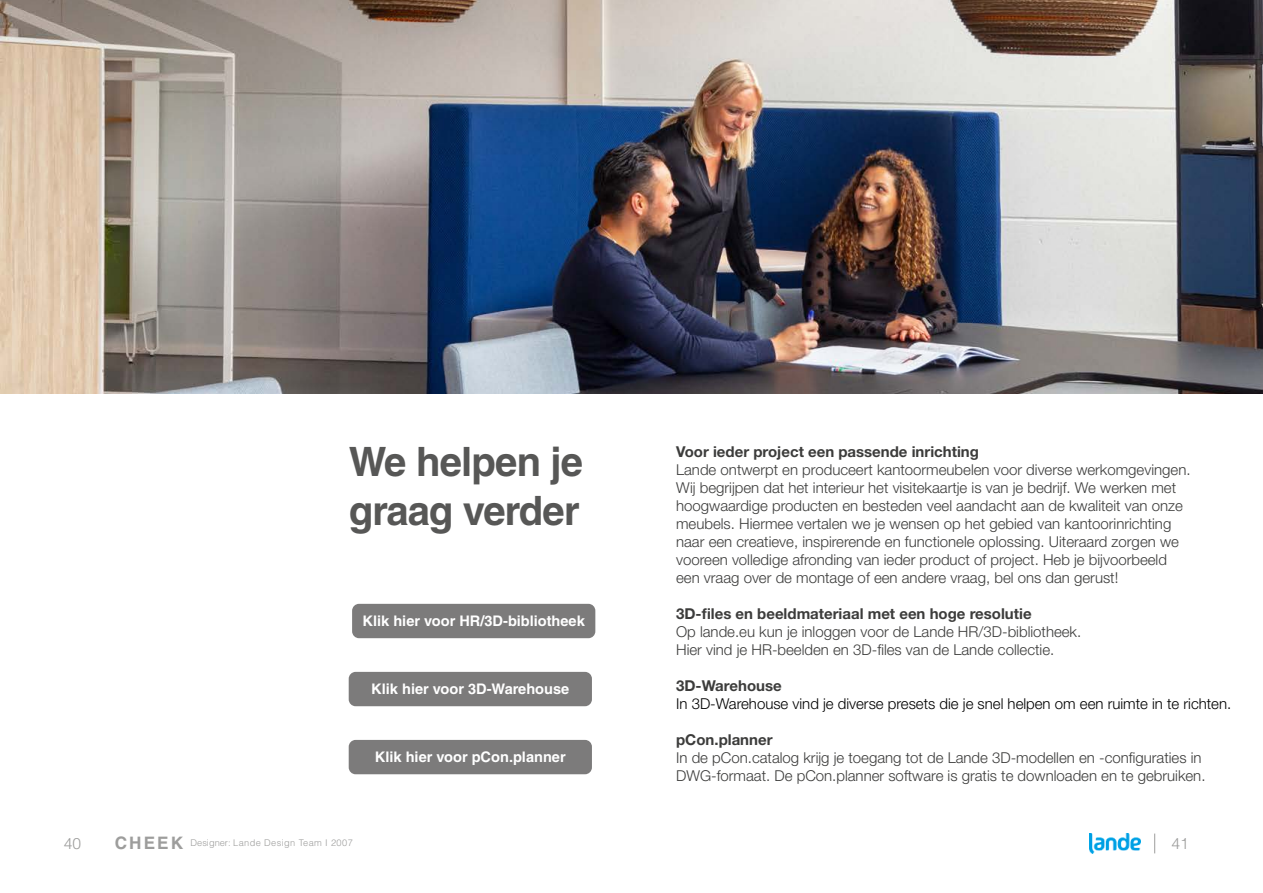
<style>
.page{position:relative;width:1263px;height:893px;background:#fff}
.page>*{position:absolute;margin:0;border:0;box-sizing:border-box;transform-origin:0 0}
.t1{font:700 40.5px/49.5px "Helvetica LT Std";letter-spacing:-.02em;color:#575756}
.t2{font:300 15.6px "Helvetica LT Std";color:#9d9d9c}
.t3{font:300 15px/18px "Helvetica Neue LT Std";color:#3c3c3b}
.t4{font:700 15px "Helvetica Neue LT Std";color:#3c3c3b}
.t5{font:300 15px "Helvetica Neue LT Std";color:#000}
.t6{font:700 14.55px "Helvetica LT Std";color:#fff}
.t7{font:300 9.3px "Helvetica LT Std";letter-spacing:.04em;color:#9d9d9c}
.s1{font-weight:700;font-size:17.25px}
</style>
<div class="page">
<img style="left:1089px;top:833px;width:51px;height:20px">
<svg style="left:1154px;top:833px;width:1px;height:20px"></svg>
<img style="left:0;top:0;width:1263px;height:393px">
<div style="left:352px;top:604px;width:243px;height:34px;background:#7c7b7b;border-radius:7px"></div>
<div style="left:349px;top:672px;width:243px;height:34px;background:#7c7b7b;border-radius:7px"></div>
<div style="left:349px;top:740px;width:243px;height:34px;background:#7c7b7b;border-radius:7px"></div>
<h1 class="t1" style="left:349px;top:436px;width:236px">We helpen je graag verder</h1>
<p class="t4" style="left:676px;top:443px;width:304px">Voor ieder project een passende inrichting</p>
<p class="t3" style="left:676px;top:461px;width:516px">Lande ontwerpt en produceert kantoormeubelen voor diverse werkomgevingen.<br>Wij begrijpen dat het interieur het visitekaartje is van je bedrijf. We werken met hoogwaardige producten en besteden veel aandacht aan de kwaliteit van onze meubels. Hiermee vertalen we je wensen op het gebied van kantoorinrichting naar een creatieve, inspirerende en functionele oplossing. Uiteraard zorgen we vooreen volledige afronding van ieder product of project. Heb je bijvoorbeeld een vraag over de montage of een andere vraag, bel ons dan gerust!</p>
<p class="t4" style="left:676px;top:605px;width:357px">3D-files en beeldmateriaal met een hoge resolutie</p>
<p class="t3" style="left:676px;top:623px;width:407px">Op lande.eu kun je inloggen voor de Lande HR/3D-bibliotheek.<br>Hier vind je HR-beelden en 3D-files van de Lande collectie.</p>
<p class="t4" style="left:676px;top:677px;width:107px">3D-Warehouse</p>
<p class="t5" style="left:676px;top:695px;width:557px">In 3D-Warehouse vind je diverse presets die je snel helpen om een ruimte in te richten.</p>
<p class="t4" style="left:676px;top:731px;width:98px">pCon.planner</p>
<p class="t3" style="left:676px;top:749px;width:531px">In de pCon.catalog krijg je toegang tot de Lande 3D-modellen en -configuraties in<br>DWG-formaat. De pCon.planner software is gratis te downloaden en te gebruiken.</p>
<p class="t6" style="left:363px;top:612px;width:224px">Klik hier voor HR/3D-bibliotheek</p>
<p class="t6" style="left:371px;top:680px;width:199px">Klik hier voor 3D-Warehouse</p>
<p class="t6" style="left:375px;top:748px;width:192px">Klik hier voor pCon.planner</p>
<p class="t2" style="left:64px;top:834px;width:19px">40</p>
<p class="t7" style="left:115px;top:837px;width:239px"><span class="s1">CHEEK</span> Designer: Lande Design Team I 2007</p>
<p class="t2" style="left:1171px;top:834px;width:19px">41</p>
</div>
